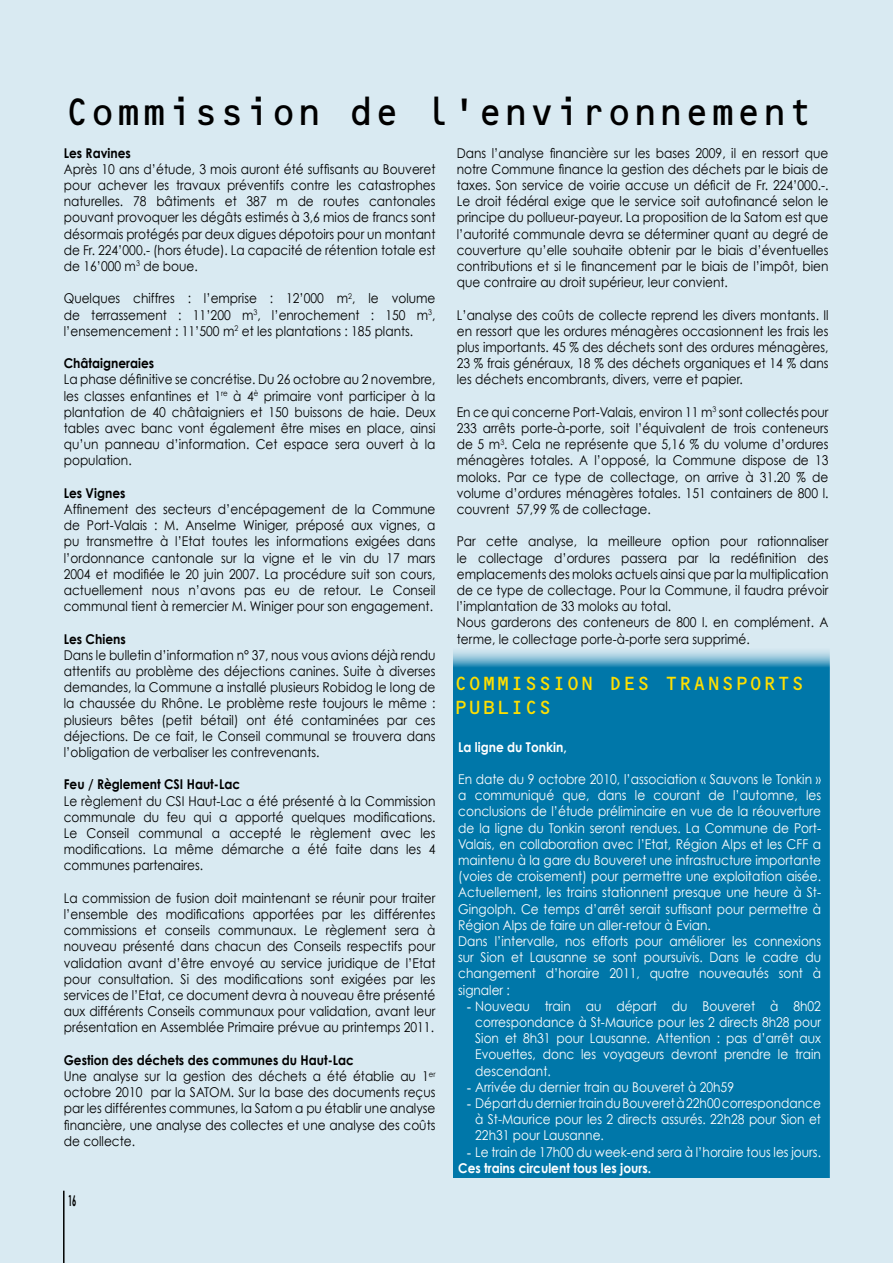
<style>
.page{position:relative;width:893px;height:1263px;background:#d9eaf2}
.page>*{position:absolute;margin:0;border:0;box-sizing:border-box;transform-origin:0 0}
.t1{font:39px "OCRB Alternate";color:#000;scale:.92 1}
.t2{font:19.5px/24px "OCRB Alternate";color:#ffdf00}
.t3{font:700 15px "Century Gothic";color:#000;scale:.5 1}
.t4{font:13.5px/16.2px "Century Gothic";color:#000;text-align:justify;scale:.9 1}
.t5{font:13.5px/16.2px "Century Gothic";color:#fff;scale:.9 1}
.t6{font:700 13.5px "Century Gothic";color:#000;scale:.9 1}
.t7{font:700 13.5px "Century Gothic";color:#fff;scale:.9 1}
.s1{font-weight:700}
.s2{font-family:"Times New Roman"}
</style>
<div class="page">
<hr style="left:63px;top:1191px;width:2px;height:72px;background:#000">
<div style="left:453px;top:646px;width:376px;height:532px;background:#0077a9"></div>
<h1 class="t1" style="left:64px;top:89px;width:816px">Commission de l’environnement</h1>
<p class="t6" style="left:64px;top:144px;width:76px">Les Ravines</p>
<p class="t4" style="left:64px;top:161px;width:415px">Après 10 ans d’étude, 3 mois auront été suffisants au Bouveret pour achever les travaux préventifs contre les catastrophes naturelles. 78 bâtiments et 387 m de routes cantonales pouvant provoquer les dégâts estimés à 3,6 mios de francs sont désormais protégés par deux digues dépotoirs pour un montant de Fr. 224’000.- (hors étude). La capacité de rétention totale est de 16’000 m<sup>3</sup> de boue.</p>
<p class="t4" style="left:64px;top:290px;width:415px">Quelques chiffres : l’emprise : 12’000 m<sup>2</sup>, le volume de terrassement : 11’200 m<sup>3</sup>, l’enrochement : 150 m<sup>3</sup>, l’ensemencement : 11’500 m<sup>2</sup> et les plantations : 185 plants.</p>
<p class="t6" style="left:64px;top:355px;width:102px">Châtaigneraies</p>
<p class="t4" style="left:64px;top:371px;width:415px">La phase définitive se concrétise. Du 26 octobre au 2 novembre, les classes enfantines et 1<sup>re</sup> à 4<sup>è</sup> primaire vont participer à la plantation de 40 châtaigniers et 150 buissons de haie. Deux tables avec banc vont également être mises en place, ainsi qu’un panneau d’information. Cet espace sera ouvert à la population.</p>
<p class="t6" style="left:64px;top:484px;width:70px">Les Vignes</p>
<p class="t4" style="left:64px;top:501px;width:415px">Affinement des secteurs d’encépagement de la Commune de Port-Valais : M. Anselme Winiger, préposé aux vignes, a pu transmettre à l’Etat toutes les informations exigées dans l’ordonnance cantonale sur la vigne et le vin du 17 mars 2004 et modifiée le 20 juin 2007. La procédure suit son cours, actuellement nous n’avons pas eu de retour. Le Conseil communal tient à remercier M. Winiger pour son engagement.</p>
<p class="t6" style="left:64px;top:630px;width:70px">Les Chiens</p>
<p class="t4" style="left:64px;top:647px;width:415px">Dans le bulletin d’information n° 37, nous vous avions déjà rendu attentifs au problème des déjections canines. Suite à diverses demandes, la Commune a installé plusieurs Robidog le long de la chaussée du Rhône. Le problème reste toujours le même : plusieurs bêtes (petit bétail) ont été contaminées par ces déjections. De ce fait, le Conseil communal se trouvera dans l’obligation de verbaliser les contrevenants.</p>
<p class="t6" style="left:64px;top:776px;width:198px">Feu / Règlement CSI Haut-Lac</p>
<p class="t4" style="left:64px;top:792px;width:415px">Le règlement du CSI Haut-Lac a été présenté à la Commission communale du feu qui a apporté quelques modifications.<br>Le Conseil communal a accepté le règlement avec les modifications. La même démarche a été faite dans les 4 communes partenaires.</p>
<p class="t4" style="left:64px;top:890px;width:415px">La commission de fusion doit maintenant se réunir pour traiter l’ensemble des modifications apportées par les différentes commissions et conseils communaux. Le règlement sera à nouveau présenté dans chacun des Conseils respectifs pour validation avant d’être envoyé au service juridique de l’Etat pour consultation. Si des modifications sont exigées par les services de l’Etat, ce document devra à nouveau être présenté aux différents Conseils communaux pour validation, avant leur présentation en Assemblée Primaire prévue au printemps 2011.</p>
<p class="t4" style="left:64px;top:1052px;width:415px;text-align:left"><span class="s1">Gestion des déchets des communes du Haut-Lac<br></span>Une analyse sur la gestion des déchets a été établie au 1<sup>er </sup>octobre 2010 par la SATOM. Sur la base des documents reçus par les différentes communes, la Satom a pu établir une analyse financière, une analyse des collectes et une analyse des coûts de collecte.</p>
<p class="t4" style="left:457px;top:144px;width:415px">Dans l’analyse financière sur les bases 2009, il en ressort que notre Commune finance la gestion des déchets par le biais de taxes. Son service de voirie accuse un déficit de Fr. 224’000.-.<br>Le droit fédéral exige que le service soit autofinancé selon le principe du pollueur-payeur. La proposition de la Satom est que l’autorité communale devra se déterminer quant au degré de couverture qu’elle souhaite obtenir par le biais d’éventuelles contributions et si le financement par le biais de l’impôt, bien que contraire au droit supérieur, leur convient.</p>
<p class="t4" style="left:457px;top:306px;width:415px">L’analyse des coûts de collecte reprend les divers montants. Il en ressort que les ordures ménagères occasionnent les frais les plus importants. 45 % des déchets sont des ordures ménagères, 23 % frais généraux, 18 % des déchets organiques et 14 % dans les déchets encombrants, divers, verre et papier.</p>
<p class="t4" style="left:457px;top:404px;width:415px">En ce qui concerne Port-Valais, environ 11 m<sup>3</sup> sont collectés pour 233 arrêts porte-à-porte, soit l’équivalent de trois conteneurs de 5 m<sup>3</sup>. Cela ne représente que 5,16 % du volume d’ordures ménagères totales. A l’opposé, la Commune dispose de 13 moloks. Par ce type de collectage, on arrive à 31.20 % de volume d’ordures ménagères totales. 151 containers de 800 l. couvrent 57,99 % de collectage.</p>
<p class="t4" style="left:457px;top:533px;width:415px;text-align:left">Par cette analyse, la meilleure option pour rationnaliser le collectage d’ordures passera par la redéfinition des emplacements des moloks actuels ainsi que par la multiplication de ce type de collectage. Pour la Commune, il faudra prévoir l’implantation de 33 moloks au total.<br>Nous garderons des conteneurs de 800 l. en complément. A terme, le collectage porte-à-porte sera supprimé.</p>
<h2 class="t2" style="left:454px;top:671px;width:352px">COMMISSION DES TRANSPORTS<br>PUBLICS</h2>
<p class="t7" style="left:458px;top:738px;width:122px">La ligne du Tonkin,</p>
<p class="t5" style="left:458px;top:771px;width:405px">En date du 9 octobre 2010, l’association « Sauvons le Tonkin » a communiqué que, dans le courant de l’automne, les conclusions de l’étude préliminaire en vue de la réouverture de la ligne du Tonkin seront rendues. La Commune de Port-Valais, en collaboration avec l’Etat, Région Alps et les CFF a maintenu à la gare du Bouveret une infrastructure importante (voies de croisement) pour permettre une exploitation aisée.<br>Actuellement, les trains stationnent presque une heure à St-Gingolph. Ce temps d’arrêt serait suffisant pour permettre à Région Alps de faire un aller-retour à Evian.<br>Dans l’intervalle, nos efforts pour améliorer les connexions sur Sion et Lausanne se sont poursuivis. Dans le cadre du changement d’horaire 2011, quatre nouveautés sont à signaler :</p>
<p class="t5" style="left:475px;top:998px;width:386px;text-align:justify;text-indent:-9px"><span class="s2">-</span> Nouveau train au départ du Bouveret à 8h02 correspondance à St-Maurice pour les 2 directs 8h28 pour Sion et 8h31 pour Lausanne. Attention : pas d’arrêt aux Evouettes, donc les voyageurs devront prendre le train descendant.</p>
<p class="t5" style="left:467px;top:1079px;width:299px"><span class="s2">-</span> Arrivée du dernier train au Bouveret à 20h59</p>
<p class="t5" style="left:475px;top:1095px;width:386px;text-align:justify;text-indent:-9px"><span class="s2">-</span> Départ du dernier train du Bouveret à 22h00 correspondance à St-Maurice pour les 2 directs assurés. 22h28 pour Sion et 22h31 pour Lausanne.</p>
<p class="t5" style="left:458px;top:1143px;width:405px;text-indent:9px"><span class="s2">-</span> Le train de 17h00 du week-end sera à l’horaire tous les jours.<br><span class="s1">Ces trains circulent tous les jours.</span></p>
<p class="t3" style="left:68px;top:1191px;width:18px">16</p>
</div>
